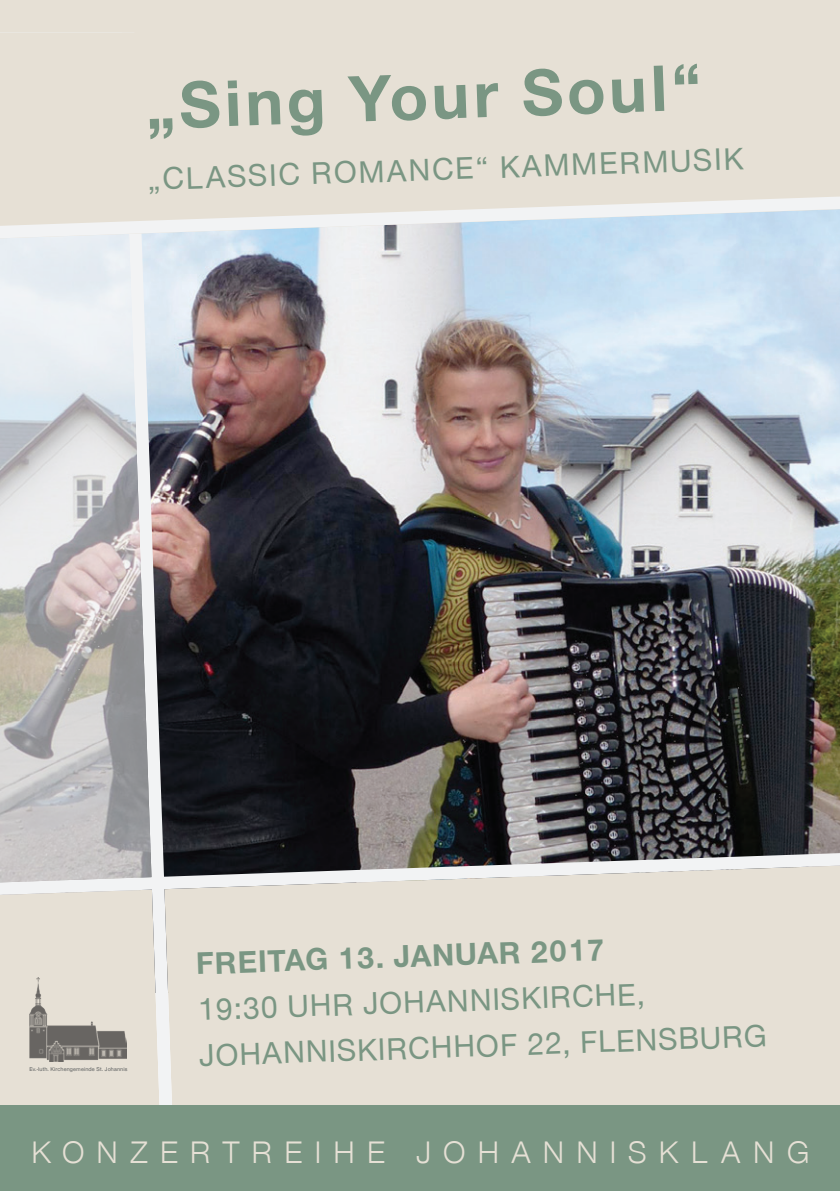
<style>
.page{position:relative;width:840px;height:1191px;background:#fff}
.page>*{position:absolute;margin:0;border:0;box-sizing:border-box;transform-origin:0 0}
.t1{font:700 68px "Nordelbica";color:#7a9683}
.t2{font:500 32px "Nordelbica";color:#7a9683}
.t3{font:32px "Nordelbica";letter-spacing:.36em;color:#e6e0d5}
.t4{font:700 32px "Nordelbica";color:#7a9683}
.t5{font:500 5.6px "Nordelbica";letter-spacing:.02em;color:#575a5b}
</style>
<div class="page">
<div style="left:0;top:0;width:839px;height:102px;background:#e6e0d5"></div>
<img style="left:0;top:238px;width:839px;height:868px">
<svg style="left:0;top:238px;width:151px;height:645px;background:#cbcbcd"></svg>
<div style="left:0;top:102px;width:839px;height:94px;background:#e6e0d5"></div>
<svg style="left:0;top:196px;width:839px;height:42px"></svg>
<img style="left:30px;top:977px;width:96px;height:84px">
<div style="left:0;top:1106px;width:839px;height:85px;background:#7a9683"></div>
<h1 class="t1" style="left:143px;top:66px;width:558px;rotate:-2deg">„Sing Your Soul“</h1>
<p class="t2" style="left:147px;top:161px;width:597px;rotate:-2deg">„CLASSIC ROMANCE“ KAMMERMUSIK</p>
<p class="t5" style="left:29px;top:1065px;width:100px">Ev.-luth. Kirchengemeinde St. Johannis</p>
<p class="t4" style="left:195px;top:944px;width:410px;rotate:-2deg">FREITAG 13. JANUAR 2017</p>
<p class="t2" style="left:197px;top:990px;width:448px;rotate:-2deg">19:30 UHR JOHANNISKIRCHE,</p>
<p class="t2" style="left:199px;top:1036px;width:569px;rotate:-2deg">JOHANNISKIRCHHOF 22, FLENSBURG</p>
<p class="t3" style="left:31px;top:1134px;width:779px">KONZERTREIHE JOHANNISKLANG</p>
</div>
